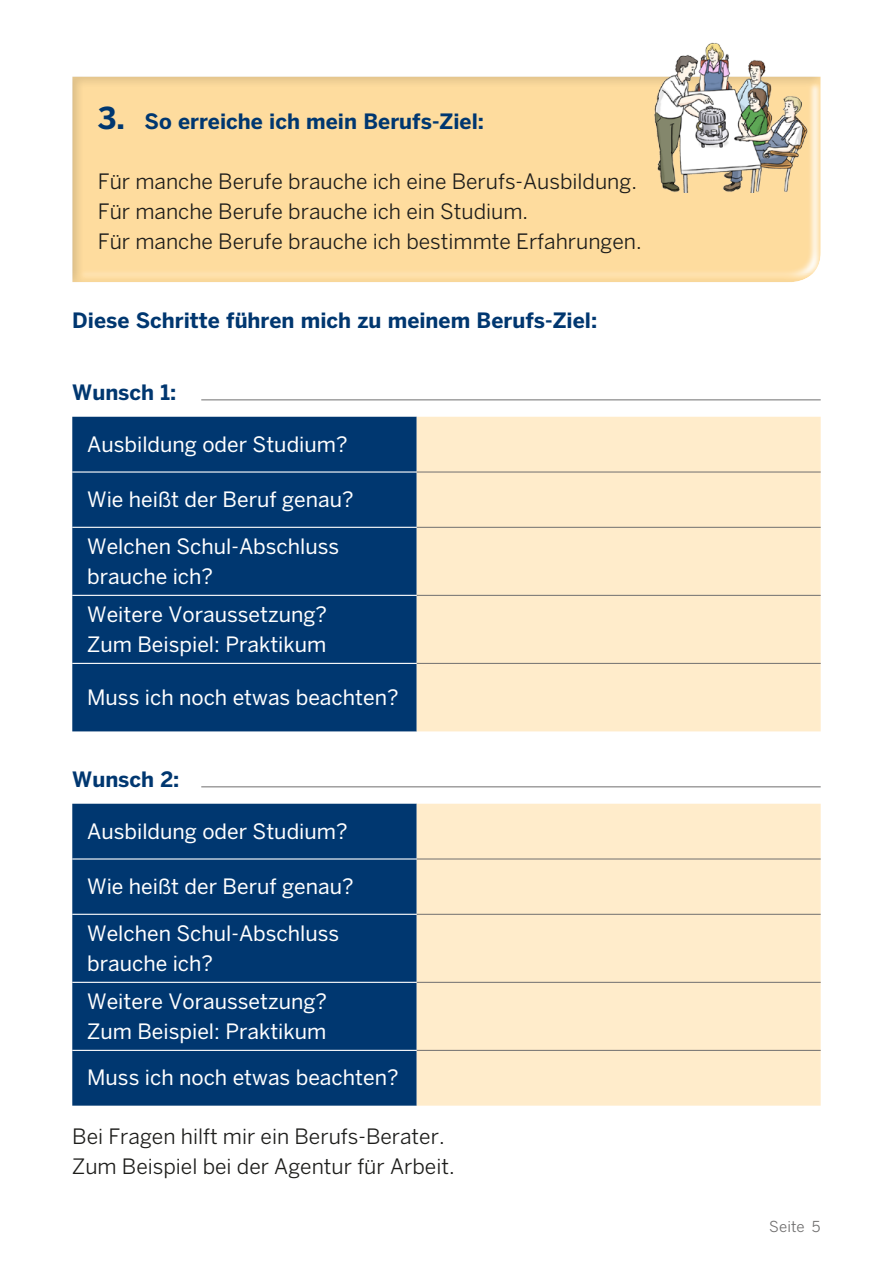
<style>
.page{position:relative;width:893px;height:1263px;background:#fff}
.page>*{position:absolute;margin:0;border:0;box-sizing:border-box;transform-origin:0 0}
.t1{font:21px/30px "Benton Sans";color:#fff}
.t2{font:21px/30px "Benton Sans";color:#1d1d1b}
.t3{font:700 21px "Benton Sans";color:#003770}
.t4{font:15px "Benton Sans";letter-spacing:.015em;color:#706f6f}
.s1{font-size:30px}
</style>
<div class="page">
<div style="left:59px;top:67px;width:766px;height:216px;background:#1d1d1b;opacity:.5"></div>
<svg style="left:72px;top:417px;width:345px;height:689px;fill:#003770"></svg>
<svg style="left:417px;top:417px;width:404px;height:689px;fill:#ffeccb"></svg>
<hr style="left:417px;top:472px;width:404px;height:1px;background:#706f6f">
<hr style="left:417px;top:527px;width:404px;height:1px;background:#706f6f">
<hr style="left:417px;top:595px;width:404px;height:1px;background:#706f6f">
<hr style="left:417px;top:663px;width:404px;height:1px;background:#706f6f">
<hr style="left:417px;top:859px;width:404px;height:1px;background:#706f6f">
<hr style="left:417px;top:914px;width:404px;height:1px;background:#706f6f">
<hr style="left:417px;top:982px;width:404px;height:1px;background:#706f6f">
<hr style="left:417px;top:1050px;width:404px;height:1px;background:#706f6f">
<hr style="left:72px;top:471px;width:345px;height:2px;background:#fff">
<hr style="left:72px;top:527px;width:345px;height:1px;background:#fff">
<hr style="left:72px;top:595px;width:345px;height:1px;background:#fff">
<hr style="left:72px;top:663px;width:345px;height:1px;background:#fff">
<hr style="left:72px;top:858px;width:345px;height:1px;background:#fff">
<hr style="left:72px;top:914px;width:345px;height:1px;background:#fff">
<hr style="left:72px;top:982px;width:345px;height:1px;background:#fff">
<hr style="left:72px;top:1050px;width:345px;height:1px;background:#fff">
<img style="left:651px;top:42px;width:160px;height:150px">
<hr style="left:201px;top:399px;width:620px;height:1px;background:#706f6f">
<hr style="left:201px;top:786px;width:620px;height:1px;background:#706f6f">
<h3 class="t3" style="left:98px;top:109px;width:388px"><span class="s1">3.</span> So erreiche ich mein Berufs-Ziel:</h3>
<p class="t2" style="left:98px;top:166px;width:545px">Für manche Berufe brauche ich eine Berufs-Ausbildung.<br>Für manche Berufe brauche ich ein Studium.<br>Für manche Berufe brauche ich bestimmte Erfahrungen.</p>
<h3 class="t3" style="left:72px;top:308px;width:526px">Diese Schritte führen mich zu meinem Berufs-Ziel:</h3>
<p class="t3" style="left:72px;top:380px;width:105px">Wunsch 1:</p>
<p class="t1" style="left:87px;top:429px;width:262px">Ausbildung oder Studium?</p>
<p class="t1" style="left:87px;top:484px;width:268px">Wie heißt der Beruf genau?</p>
<p class="t1" style="left:87px;top:531px;width:254px">Welchen Schul-Abschluss brauche ich?</p>
<p class="t1" style="left:87px;top:599px;width:241px">Weitere Voraussetzung?<br>Zum Beispiel: Praktikum</p>
<p class="t1" style="left:87px;top:682px;width:313px">Muss ich noch etwas beachten?</p>
<p class="t3" style="left:72px;top:766px;width:109px">Wunsch 2:</p>
<p class="t1" style="left:87px;top:816px;width:262px">Ausbildung oder Studium?</p>
<p class="t1" style="left:87px;top:871px;width:268px">Wie heißt der Beruf genau?</p>
<p class="t1" style="left:87px;top:918px;width:254px">Welchen Schul-Abschluss brauche ich?</p>
<p class="t1" style="left:87px;top:986px;width:241px">Weitere Voraussetzung?<br>Zum Beispiel: Praktikum</p>
<p class="t1" style="left:87px;top:1062px;width:313px">Muss ich noch etwas beachten?</p>
<p class="t2" style="left:72px;top:1121px;width:384px">Bei Fragen hilft mir ein Berufs-Berater.<br>Zum Beispiel bei der Agentur für Arbeit.</p>
<p class="t4" style="left:769px;top:1218px;width:53px">Seite 5</p>
</div>
